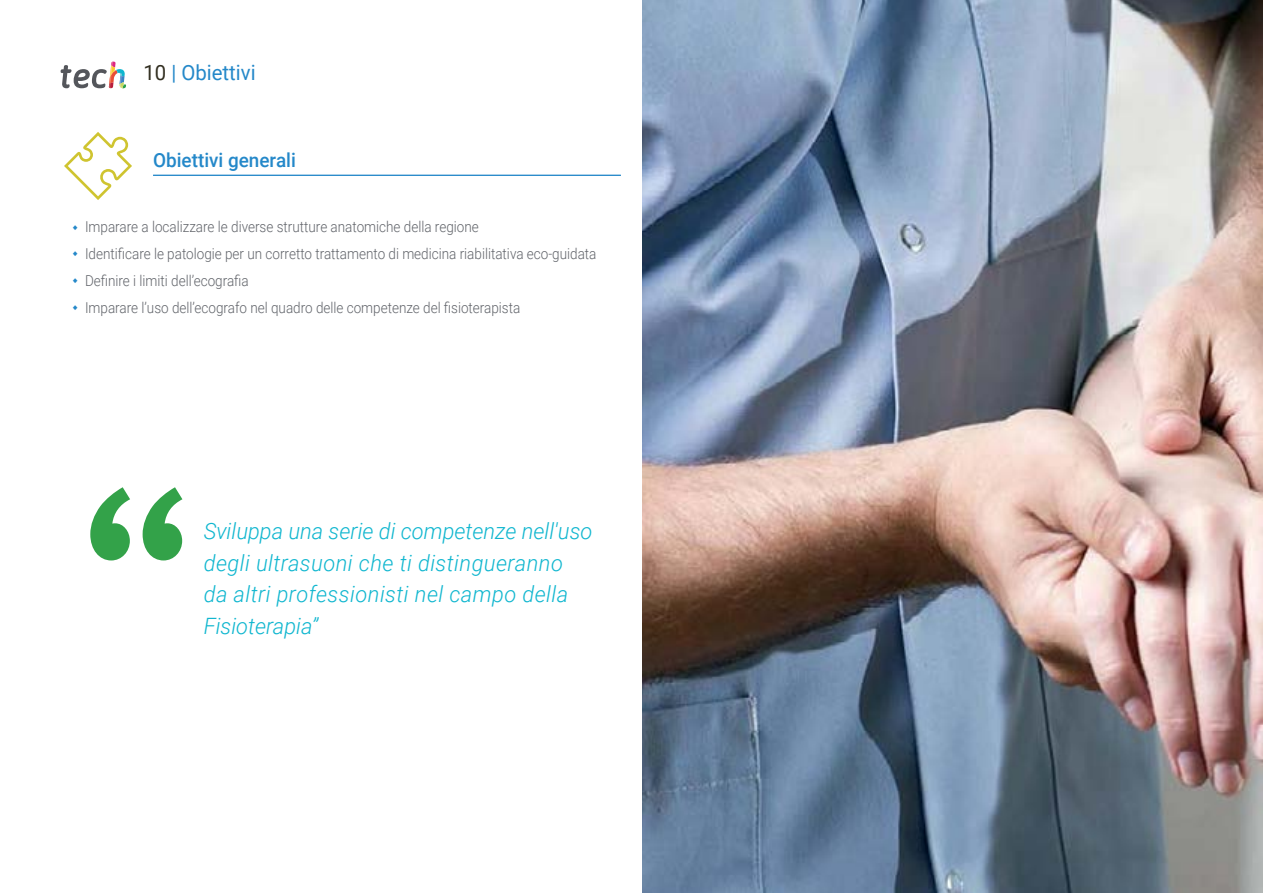
<style>
.page{position:relative;width:1263px;height:893px;background:#fff}
.page>*{position:absolute;margin:0;border:0;box-sizing:border-box;transform-origin:0 0}
.t1{font:italic 300 22.5px/31.5px "Roboto";letter-spacing:.02em;color:#0fb6cf}
.t2{font:21px "Roboto";color:#2488c9}
.t3{font:500 19.5px "Roboto";color:#2488c9}
.t4{font:300 15px/26.7px "Roboto";color:#61646a;scale:.9 1}
.s1{color:#312e20}
</style>
<div class="page">
<hr style="left:153px;top:175px;width:468px;height:1px;background:#2488c9">
<svg style="left:64px;top:132px;width:68px;height:68px"></svg>
<img style="left:642px;top:0;width:621px;height:893px">
<svg style="left:61px;top:62px;width:65px;height:27px"></svg>
<svg style="left:90px;top:487px;width:92px;height:73px"></svg>
<h2 class="t2" style="left:144px;top:57px;width:114px"><span class="s1">10</span> | Obiettivi</h2>
<h3 class="t3" style="left:153px;top:146px;width:144px">Obiettivi generali</h3>
<p class="t4" style="left:85px;top:213px;width:570px">Imparare a localizzare le diverse strutture anatomiche della regione<br>Identificare le patologie per un corretto trattamento di medicina riabilitativa eco-guidata Definire i limiti dell’ecografia<br>Imparare l’uso dell’ecografo nel quadro delle competenze del fisioterapista</p>
<h1 class="t1" style="left:204px;top:514px;width:390px">Sviluppa una serie di competenze nell'uso degli ultrasuoni che ti distingueranno<br>da altri professionisti nel campo della Fisioterapia”</h1>
</div>
